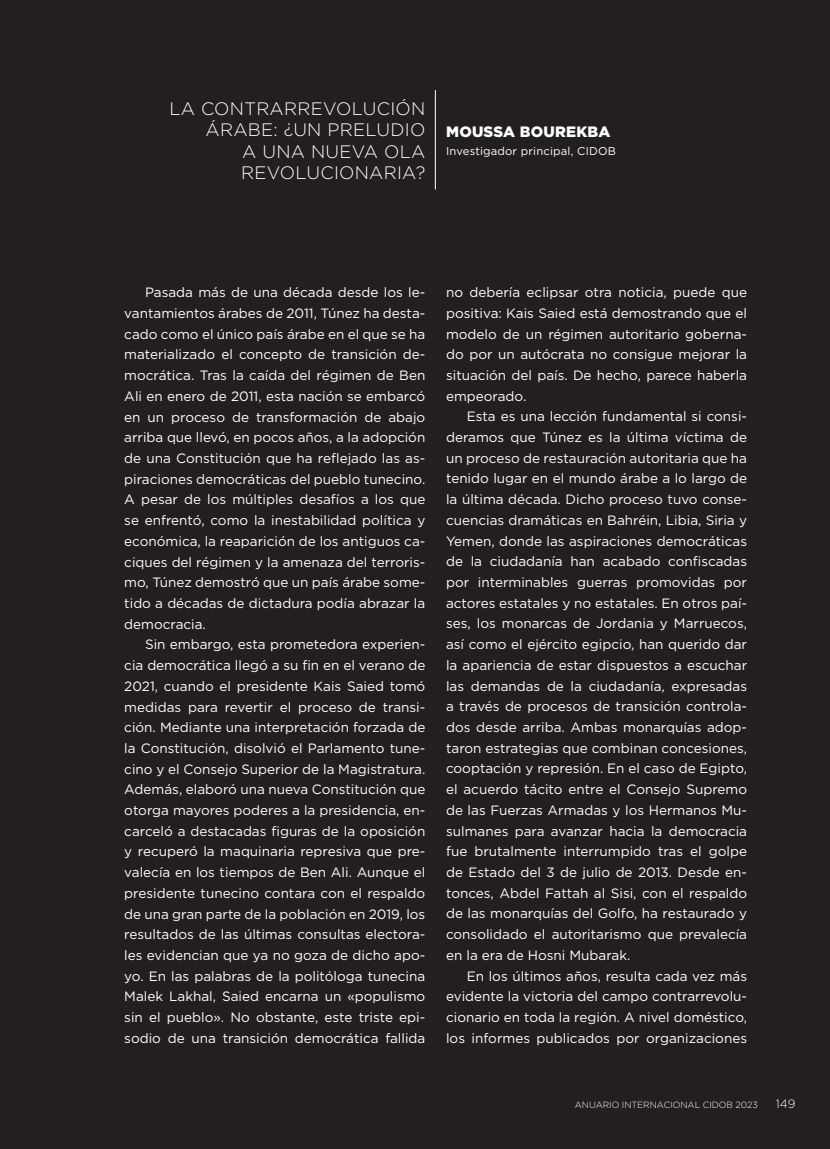
<style>
.page{position:relative;width:830px;height:1149px;background:#fff}
.page>*{position:absolute;margin:0;border:0;box-sizing:border-box;transform-origin:0 0}
.t1{font:300 18px/21.6px "Gotham";letter-spacing:.015em;color:#fff;text-align:right}
.t2{font:900 15px "Gotham";letter-spacing:.015em;color:#fff}
.t3{font:13.5px/20.7px "Gotham";color:#fff;text-align:justify}
.t4{font:300 12px "Gotham";color:#fff}
.t5{font:11.25px "Gotham";letter-spacing:.015em;color:#fff}
.t6{font:300 9px "Gotham";color:#fff}
</style>
<div class="page">
<div style="left:0;top:0;width:829px;height:1148px;background:#231f20"></div>
<hr style="left:435px;top:90px;width:1px;height:99px;background:#fff">
<h1 class="t1" style="left:169px;top:97px;width:257px">LA CONTRARREVOLUCIÓN<br>ÁRABE: ¿UN PRELUDIO<br>A UNA NUEVA OLA<br>REVOLUCIONARIA?</h1>
<p class="t2" style="left:446px;top:121px;width:166px">MOUSSA BOUREKBA</p>
<p class="t5" style="left:446px;top:143px;width:171px">Investigador principal, CIDOB</p>
<p class="t3" style="left:124px;top:282px;width:302px;text-indent:21px">Pasada más de una década desde los le&shy;vantamientos árabes de 2011, Túnez ha desta&shy;cado como el único país árabe en el que se ha materializado el concepto de transición de&shy;mocrática. Tras la caída del régimen de Ben Ali en enero de 2011, esta nación se embarcó en un proceso de transformación de abajo arriba que llevó, en pocos años, a la adopción de una Constitución que ha reflejado las as&shy;piraciones democráticas del pueblo tunecino.<br>A pesar de los múltiples desafíos a los que se enfrentó, como la inestabilidad política y económica, la reaparición de los antiguos ca&shy;ciques del régimen y la amenaza del terroris&shy;mo, Túnez demostró que un país árabe some&shy;tido a décadas de dictadura podía abrazar la democracia.</p>
<p class="t3" style="left:124px;top:633px;width:302px;text-indent:21px">Sin embargo, esta prometedora experien&shy;cia democrática llegó a su fin en el verano de 2021, cuando el presidente Kais Saied tomó medidas para revertir el proceso de transi&shy;ción. Mediante una interpretación forzada de la Constitución, disolvió el Parlamento tune&shy;cino y el Consejo Superior de la Magistratura.<br>Además, elaboró una nueva Constitución que otorga mayores poderes a la presidencia, en&shy;carceló a destacadas figuras de la oposición y recuperó la maquinaria represiva que pre&shy;valecía en los tiempos de Ben Ali. Aunque el presidente tunecino contara con el respaldo de una gran parte de la población en 2019, los resultados de las últimas consultas electora&shy;les evidencian que ya no goza de dicho apo&shy;yo. En las palabras de la politóloga tunecina Malek Lakhal, Saied encarna un «populismo sin el pueblo». No obstante, este triste epi&shy;sodio de una transición democrática fallida</p>
<p class="t3" style="left:446px;top:281px;width:302px">no debería eclipsar otra noticia, puede que positiva: Kais Saied está demostrando que el modelo de un régimen autoritario goberna&shy;do por un autócrata no consigue mejorar la situación del país. De hecho, parece haberla empeorado.</p>
<p class="t3" style="left:446px;top:406px;width:302px;text-indent:21px">Esta es una lección fundamental si consi&shy;deramos que Túnez es la última víctima de un proceso de restauración autoritaria que ha tenido lugar en el mundo árabe a lo largo de la última década. Dicho proceso tuvo conse&shy;cuencias dramáticas en Bahréin, Libia, Siria y Yemen, donde las aspiraciones democráticas de la ciudadanía han acabado confiscadas por interminables guerras promovidas por actores estatales y no estatales. En otros paí&shy;ses, los monarcas de Jordania y Marruecos, así como el ejército egipcio, han querido dar la apariencia de estar dispuestos a escuchar las demandas de la ciudadanía, expresadas a través de procesos de transición controla&shy;dos desde arriba. Ambas monarquías adop&shy;taron estrategias que combinan concesiones, cooptación y represión. En el caso de Egipto, el acuerdo tácito entre el Consejo Supremo de las Fuerzas Armadas y los Hermanos Mu&shy;sulmanes para avanzar hacia la democracia fue brutalmente interrumpido tras el golpe de Estado del 3 de julio de 2013. Desde en&shy;tonces, Abdel Fattah al Sisi, con el respaldo de las monarquías del Golfo, ha restaurado y consolidado el autoritarismo que prevalecía en la era de Hosni Mubarak.</p>
<p class="t3" style="left:446px;top:964px;width:302px;text-indent:21px">En los últimos años, resulta cada vez más evidente la victoria del campo contrarrevolu&shy;cionario en toda la región. A nivel doméstico, los informes publicados por organizaciones</p>
<p class="t6" style="left:574px;top:1098px;width:184px">ANUARIO INTERNACIONAL CIDOB 2023</p>
<p class="t4" style="left:775px;top:1095px;width:21px">149</p>
</div>
